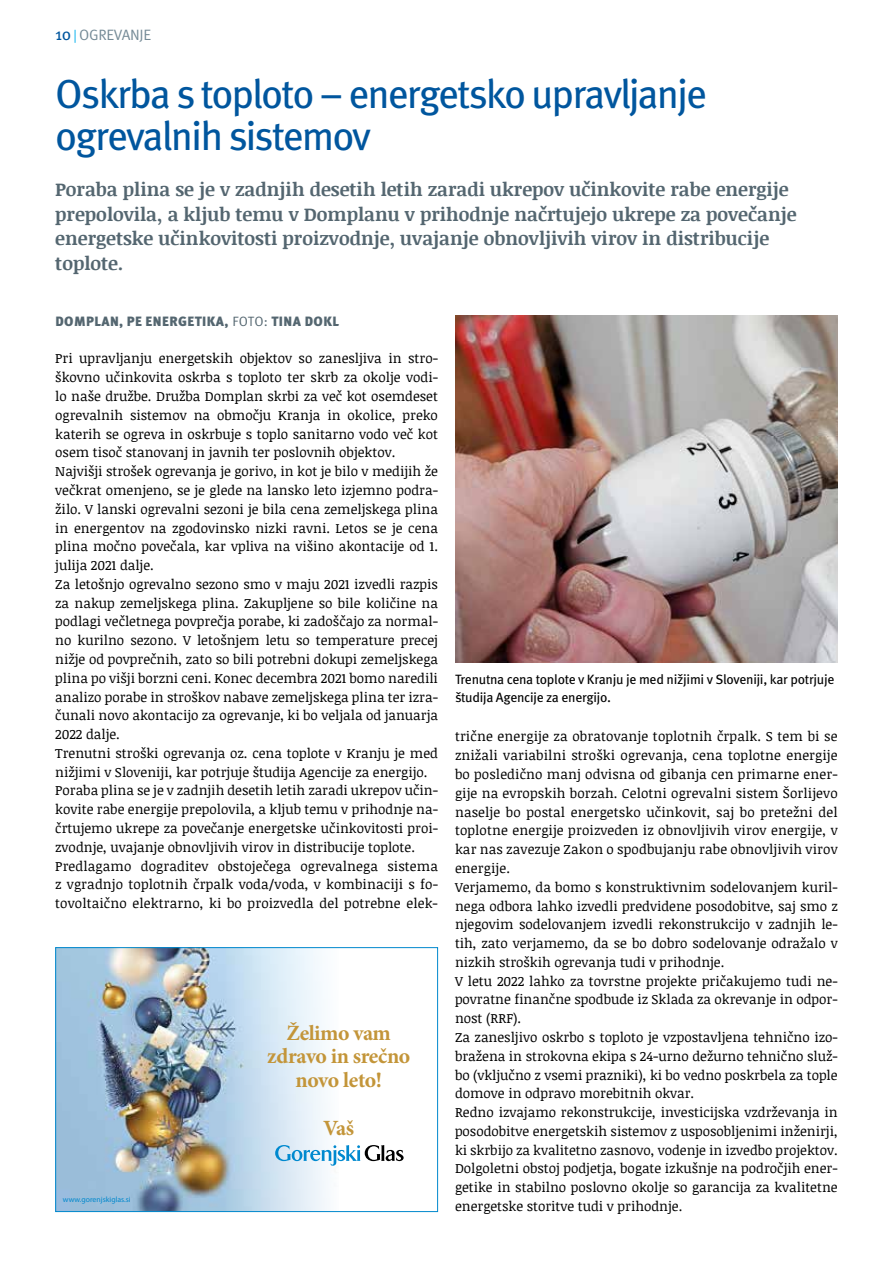
<style>
.page{position:relative;width:893px;height:1263px;background:#fff}
.page>*{position:absolute;margin:0;border:0;box-sizing:border-box;transform-origin:0 0}
.t1{font:40.5px/42px "Meta Pro";letter-spacing:-.05em;color:#00569e}
.t2{font:700 21.75px/23.2px "Minion Pro";letter-spacing:-.02em;color:#c39539;text-align:center}
.t3{font:700 18.75px/24.8px "Noticia Text";color:#546670}
.t4{font:15px "Meta Pro";letter-spacing:-.02em;color:#748a96}
.t5{font:13.5px/18.8px "Noticia Text";color:#000}
.t6{font:13.5px/18px "Meta Pro";letter-spacing:-.02em;color:#000}
.t7{font:900 13.5px "Meta Pro";letter-spacing:.03em;color:#546670}
.t8{font:7.8px "Myriad Pro";color:#0088cd}
.s1{font-size:16.5px;color:#00569e}
.s2{font-size:13.5px;color:#00afed}
.s3{font-weight:400}
</style>
<div class="page">
<img style="left:455px;top:315px;width:383px;height:347px">
<img style="left:57px;top:949px;width:270px;height:261px">
<div style="left:55px;top:947px;width:383px;height:265px;border:1px solid #0088cd"></div>
<svg style="left:275px;top:1145px;width:129px;height:21px"></svg>
<p class="t4" style="left:55px;top:25px;width:98px"><span class="s1">10</span> <span class="s2">|</span> OGREVANJE</p>
<h1 class="t1" style="left:55px;top:74px;width:653px">Oskrba s toploto – energetsko upravljanje ogrevalnih sistemov</h1>
<p class="t3" style="left:55px;top:176px;width:743px">Poraba plina se je v zadnjih desetih letih zaradi ukrepov učinkovite rabe energije prepolovila, a kljub temu v Domplanu v prihodnje načrtujejo ukrepe za povečanje energetske učinkovitosti proizvodnje, uvajanje obnovljivih virov in distribucije toplote.</p>
<p class="t7" style="left:55px;top:313px;width:285px">DOMPLAN, PE ENERGETIKA, <span class="s3">FOTO:</span> TINA DOKL</p>
<p class="t5" style="left:55px;top:349px;width:384px">Pri upravljanju energetskih objektov so zanesljiva in stro&shy;škovno učinkovita oskrba s toploto ter skrb za okolje vodi&shy;lo naše družbe. Družba Domplan skrbi za več kot osemdeset ogrevalnih sistemov na območju Kranja in okolice, preko katerih se ogreva in oskrbuje s toplo sanitarno vodo več kot osem tisoč stanovanj in javnih ter poslovnih objektov.<br>Najvišji strošek ogrevanja je gorivo, in kot je bilo v medijih že večkrat omenjeno, se je glede na lansko leto izjemno podra&shy;žilo. V lanski ogrevalni sezoni je bila cena zemeljskega plina in energentov na zgodovinsko nizki ravni. Letos se je cena plina močno povečala, kar vpliva na višino akontacije od 1. julija 2021 dalje.<br>Za letošnjo ogrevalno sezono smo v maju 2021 izvedli razpis za nakup zemeljskega plina. Zakupljene so bile količine na podlagi večletnega povprečja porabe, ki zadoščajo za normal&shy;no kurilno sezono. V letošnjem letu so temperature precej nižje od povprečnih, zato so bili potrebni dokupi zemeljskega plina po višji borzni ceni. Konec decembra 2021 bomo naredili analizo porabe in stroškov nabave zemeljskega plina ter izra&shy;čunali novo akontacijo za ogrevanje, ki bo veljala od januarja 2022 dalje.<br>Trenutni stroški ogrevanja oz. cena toplote v Kranju je med nižjimi v Sloveniji, kar potrjuje študija Agencije za energijo.<br>Poraba plina se je v zadnjih desetih letih zaradi ukrepov učin&shy;kovite rabe energije prepolovila, a kljub temu v prihodnje na&shy;črtujemo ukrepe za povečanje energetske učinkovitosti proi&shy;zvodnje, uvajanje obnovljivih virov in distribucije toplote.<br>Predlagamo dograditev obstoječega ogrevalnega sistema z vgradnjo toplotnih črpalk voda/voda, v kombinaciji s fo&shy;tovoltaično elektrarno, ki bo proizvedla del potrebne elek-</p>
<p class="t8" style="left:63px;top:1194px;width:69px">www.gorenjskiglas.si</p>
<h2 class="t2" style="left:267px;top:1021px;width:145px">Želimo vam zdravo in srečno novo leto!</h2>
<h2 class="t2" style="left:323px;top:1116px;width:32px">Vaš</h2>
<p class="t6" style="left:455px;top:671px;width:381px">Trenutna cena toplote v Kranju je med nižjimi v Sloveniji, kar potrjuje študija Agencije za energijo.</p>
<p class="t5" style="left:455px;top:727px;width:384px">trične energije za obratovanje toplotnih črpalk. S tem bi se znižali variabilni stroški ogrevanja, cena toplotne energije bo posledično manj odvisna od gibanja cen primarne ener&shy;gije na evropskih borzah. Celotni ogrevalni sistem Šorlijevo naselje bo postal energetsko učinkovit, saj bo pretežni del toplotne energije proizveden iz obnovljivih virov energije, v kar nas zavezuje Zakon o spodbujanju rabe obnovljivih virov energije.<br>Verjamemo, da bomo s konstruktivnim sodelovanjem kuril&shy;nega odbora lahko izvedli predvidene posodobitve, saj smo z njegovim sodelovanjem izvedli rekonstrukcijo v zadnjih le&shy;tih, zato verjamemo, da se bo dobro sodelovanje odražalo v nizkih stroških ogrevanja tudi v prihodnje.<br>V letu 2022 lahko za tovrstne projekte pričakujemo tudi ne&shy;povratne finančne spodbude iz Sklada za okrevanje in odpor&shy;nost (RRF).<br>Za zanesljivo oskrbo s toploto je vzpostavljena tehnično izo&shy;bražena in strokovna ekipa s 24-urno dežurno tehnično služ&shy;bo (vključno z vsemi prazniki), ki bo vedno poskrbela za tople domove in odpravo morebitnih okvar.<br>Redno izvajamo rekonstrukcije, investicijska vzdrževanja in posodobitve energetskih sistemov z usposobljenimi inženirji, ki skrbijo za kvalitetno zasnovo, vodenje in izvedbo projektov.<br>Dolgoletni obstoj podjetja, bogate izkušnje na področjih ener&shy;getike in stabilno poslovno okolje so garancija za kvalitetne energetske storitve tudi v prihodnje.</p>
</div>
